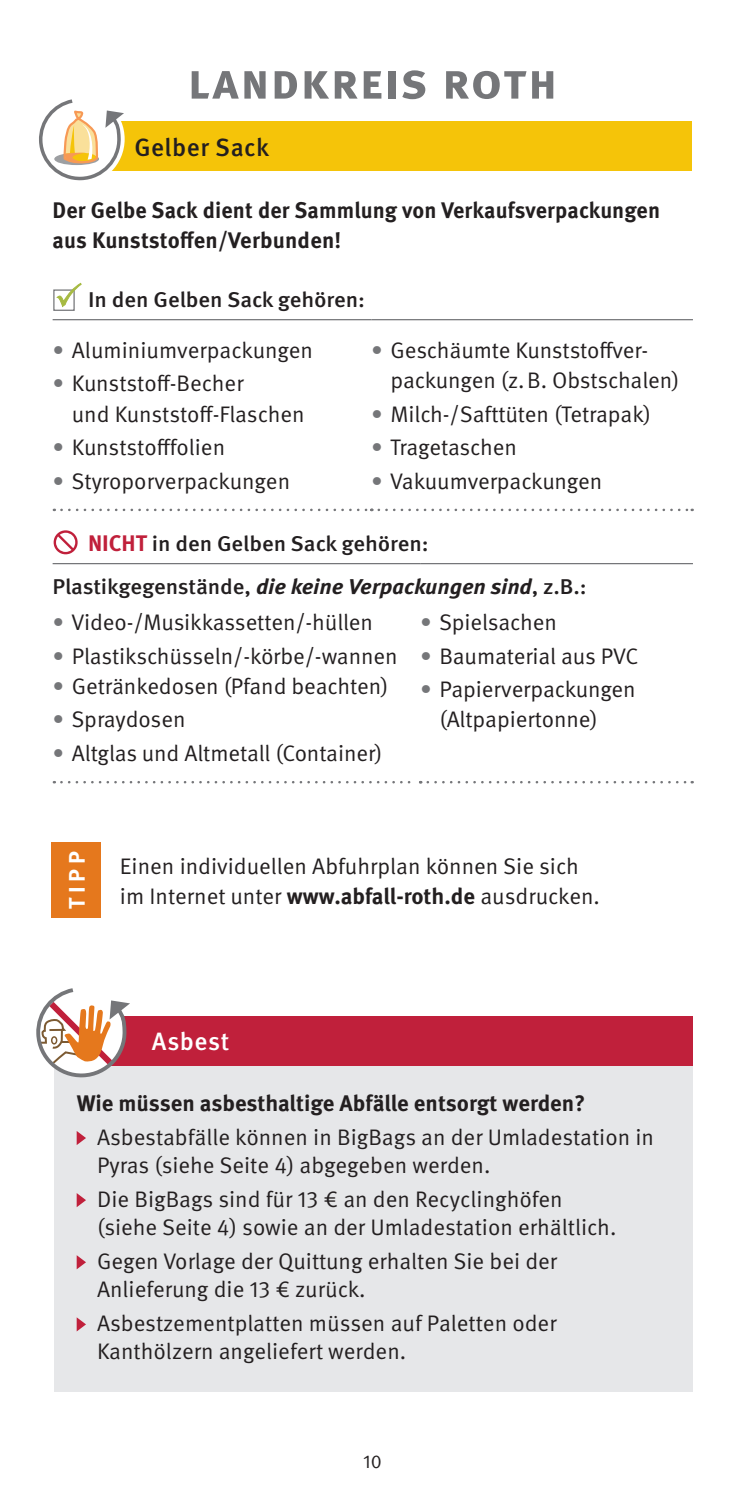
<style>
.page{position:relative;width:745px;height:1489px;background:#fff}
.page>*{position:absolute;margin:0;border:0;box-sizing:border-box;transform-origin:0 0}
.t1{font:700 50px "Meta OT";letter-spacing:.02em;color:#757679}
.Kategorie{font:500 25px "Meta OT";letter-spacing:.015em;color:#231f20}
.Kategorie-2{font:500 25px "Meta OT";letter-spacing:.02em;color:#fff}
.Fließtext_Blocksatz{font:22.5px/27.5px "Meta OT";letter-spacing:-.005em;color:#231f20}
.Zwischenhead_Schwarz{font:700 22.5px/30px "Meta OT";color:#231f20}
.Fließtext_Blocksatz-2{font:700 22.5px "Meta OT";color:#231f20}
.Fließtext_Blocksatz-3{font:700 22.5px "Meta OT";color:#fff}
.t2{font:500 21.5px "Meta OT";letter-spacing:-.005em;color:#231f20;scale:1.05 1}
.t3{font:18.75px "Meta OT";color:#231f20}
.s1{color:#757679}
.s2{font-weight:700;font-size:22.5px;color:#c0203b}
.s3{font-weight:700;font-style:italic}
.s4{font-weight:700}
</style>
<div class="page">
<div style="left:51px;top:842px;width:50px;height:76px;background:#e5781d"></div>
<div style="left:56px;top:121px;width:635px;height:50px;background:#f5c409"></div>
<hr style="left:53px;top:319px;width:318px;height:1px;background:#757679">
<hr style="left:371px;top:319px;width:321px;height:1px;background:#757679">
<svg style="left:61px;top:508px;width:311px;height:3px"></svg>
<svg style="left:378px;top:508px;width:314px;height:3px"></svg>
<div style="left:53px;top:289px;width:22px;height:22px;background:#fff;border:1px solid #757679"></div>
<svg style="left:56px;top:282px;width:26px;height:26px"></svg>
<svg style="left:54px;top:530px;width:24px;height:24px"></svg>
<div style="left:33px;top:93px;width:92px;height:92px;background:#fff;border-radius:50%"></div>
<svg style="left:39px;top:99px;width:85px;height:82px"></svg>
<div style="left:54px;top:1040px;width:638px;height:351px;background:#e6e7e9"></div>
<div style="left:102px;top:1015px;width:590px;height:50px;background:#c0203b"></div>
<svg style="left:77px;top:1131px;width:9px;height:14px"></svg>
<svg style="left:77px;top:1193px;width:9px;height:14px"></svg>
<svg style="left:77px;top:1255px;width:9px;height:14px"></svg>
<svg style="left:77px;top:1317px;width:9px;height:14px"></svg>
<svg style="left:36px;top:988px;width:94px;height:90px"></svg>
<hr style="left:53px;top:563px;width:367px;height:1px;background:#757679">
<hr style="left:420px;top:563px;width:272px;height:1px;background:#757679">
<svg style="left:61px;top:781px;width:360px;height:2px"></svg>
<svg style="left:427px;top:781px;width:265px;height:2px"></svg>
<p class="t1" style="left:187px;top:50px;width:371px">landkreis roth</p>
<p class="Kategorie" style="left:134px;top:131px;width:136px">Gelber Sack</p>
<p class="Zwischenhead_Schwarz" style="left:53px;top:195px;width:608px">Der Gelbe Sack dient der Sammlung von Verkaufsverpackungen aus Kunststoffen/Verbunden!</p>
<p class="t2" style="left:88px;top:286px;width:265px">In den Gelben Sack gehören:</p>
<p class="Fließtext_Blocksatz" style="left:53px;top:336px;width:262px"><span class="s1">•</span> Aluminiumverpackungen</p>
<p class="Fließtext_Blocksatz" style="left:72px;top:369px;width:234px;line-height:30px;text-indent:-19px"><span class="s1">•</span> Kunststoff-Becher<br>und Kunststoff-Flaschen</p>
<p class="Fließtext_Blocksatz" style="left:53px;top:434px;width:174px"><span class="s1">•</span> Kunststofffolien</p>
<p class="Fließtext_Blocksatz" style="left:53px;top:467px;width:239px"><span class="s1">•</span> Styroporverpackungen</p>
<p class="Fließtext_Blocksatz" style="left:390px;top:335px;width:290px;line-height:30px;text-indent:-19px"><span class="s1">•</span> Geschäumte Kunststoffver&shy;packungen (z.B. Obstschalen)</p>
<p class="Fließtext_Blocksatz" style="left:371px;top:400px;width:281px"><span class="s1">•</span> Milch-/Safttüten (Tetrapak)</p>
<p class="Fließtext_Blocksatz" style="left:371px;top:434px;width:147px"><span class="s1">•</span> Tragetaschen</p>
<p class="Fließtext_Blocksatz" style="left:371px;top:467px;width:232px"><span class="s1">•</span> Vakuumverpackungen</p>
<p class="t2" style="left:88px;top:529px;width:325px"><span class="s2">NICHT</span> in den Gelben Sack gehören:</p>
<p class="t2" style="left:53px;top:573px;width:510px">Plastikgegenstände, <span class="s3">die keine Verpackungen sind</span>, z.B.:</p>
<p class="Fließtext_Blocksatz" style="left:53px;top:609px;width:322px"><span class="s1">•</span> Video-/Musikkassetten/-hüllen</p>
<p class="Fließtext_Blocksatz" style="left:53px;top:642px;width:346px"><span class="s1">•</span> Plastikschüsseln/-körbe/-wannen</p>
<p class="Fließtext_Blocksatz" style="left:53px;top:672px;width:337px"><span class="s1">•</span> Getränkedosen (Pfand beachten)</p>
<p class="Fließtext_Blocksatz" style="left:53px;top:706px;width:134px"><span class="s1">•</span> Spraydosen</p>
<p class="Fließtext_Blocksatz" style="left:53px;top:739px;width:331px"><span class="s1">•</span> Altglas und Altmetall (Container)</p>
<p class="Fließtext_Blocksatz" style="left:420px;top:609px;width:138px"><span class="s1">•</span> Spielsachen</p>
<p class="Fließtext_Blocksatz" style="left:420px;top:642px;width:219px"><span class="s1">•</span> Baumaterial aus PVC</p>
<p class="Fließtext_Blocksatz" style="left:439px;top:674px;width:198px;line-height:30px;text-indent:-19px"><span class="s1">•</span> Papierverpackungen (Altpapiertonne)</p>
<p class="Fließtext_Blocksatz-3" style="left:63px;top:909px;width:60px;rotate:-90deg">TIPP</p>
<p class="Fließtext_Blocksatz" style="left:120px;top:853px;width:460px">Einen individuellen Abfuhrplan können Sie sich</p>
<p class="Fließtext_Blocksatz" style="left:120px;top:883px;width:481px">im Internet unter <span class="s4">www.abfall-roth.de</span> ausdrucken.</p>
<p class="Kategorie-2" style="left:152px;top:1025px;width:79px">Asbest</p>
<p class="Fließtext_Blocksatz-2" style="left:77px;top:1088px;width:509px">Wie müssen asbesthaltige Abfälle entsorgt werden?</p>
<p class="Fließtext_Blocksatz" style="left:97px;top:1123px;width:558px">Asbestabfälle können in BigBags an der Umladestation in<br>Pyras (siehe Seite 4) abgegeben werden.</p>
<p class="Fließtext_Blocksatz" style="left:97px;top:1185px;width:520px">Die BigBags sind für 13 € an den Recyclinghöfen (siehe Seite 4) sowie an der Umladestation erhältlich.</p>
<p class="Fließtext_Blocksatz" style="left:97px;top:1247px;width:461px">Gegen Vorlage der Quittung erhalten Sie bei der<br>Anlieferung die 13 € zurück.</p>
<p class="Fließtext_Blocksatz" style="left:97px;top:1310px;width:461px">Asbestzementplatten müssen auf Paletten oder<br>Kanthölzern angeliefert werden.</p>
<p class="t3" style="left:363px;top:1449px;width:20px">10</p>
</div>
